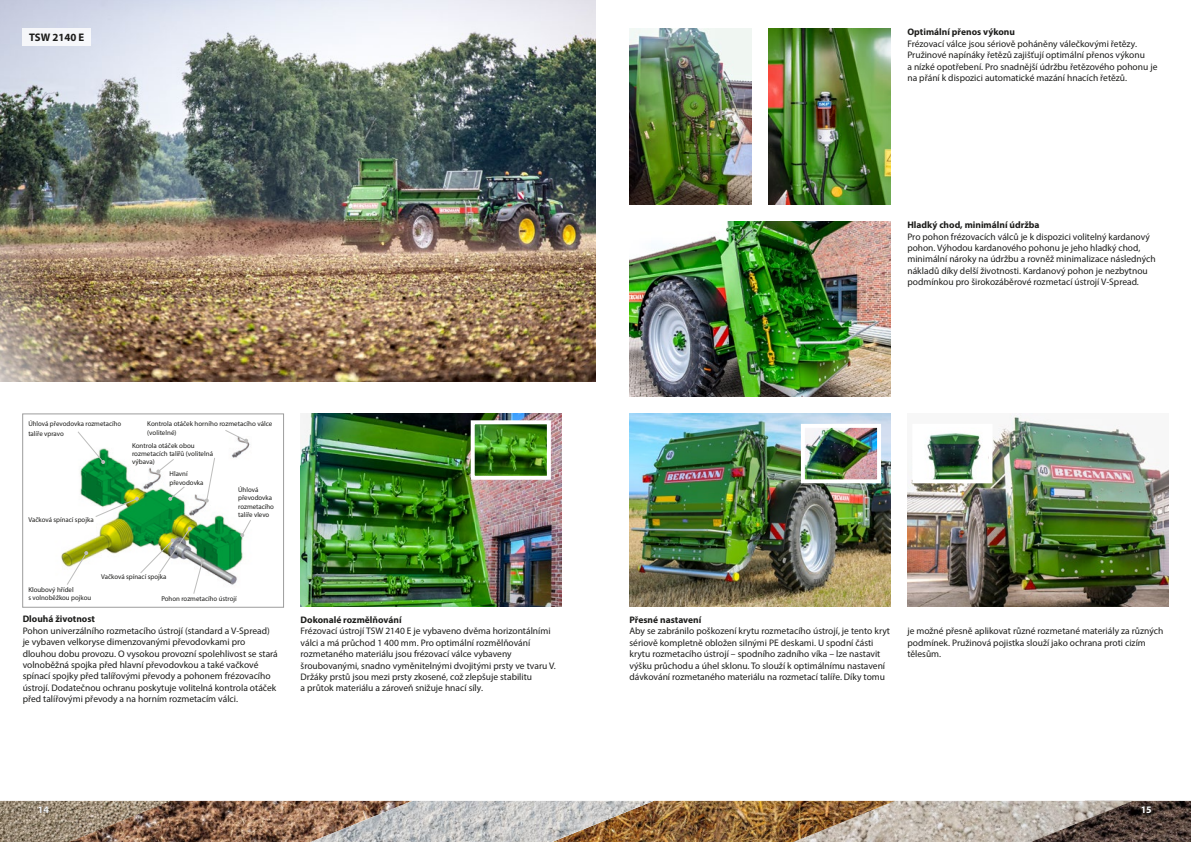
<style>
.page{position:relative;width:1191px;height:842px;background:#fff}
.page>*{position:absolute;margin:0;border:0;box-sizing:border-box;transform-origin:0 0}
.t1{font:700 11px "Myriad Pro";color:#1d1d1b}
.t2{font:700 10px "Myriad Pro";color:#fff}
.t3{font:9.5px/11.4px "Myriad Pro";color:#1d1d1b}
.t4{font:700 9.5px "Myriad Pro";color:#1d1d1b}
.t5{font:7px/8.4px "Myriad Pro";color:#1d1d1b}
</style>
<div class="page">
<img style="left:1133px;top:801px;width:58px;height:41px">
<img style="left:895px;top:801px;width:238px;height:41px">
<img style="left:653px;top:801px;width:242px;height:41px">
<img style="left:412px;top:801px;width:241px;height:41px">
<img style="left:171px;top:801px;width:241px;height:41px">
<img style="left:0;top:801px;width:171px;height:41px">
<svg style="left:39px;top:806px;width:10px;height:7px"></svg>
<svg style="left:1139px;top:803px;width:15px;height:13px"></svg>
<img style="left:629px;top:28px;width:122px;height:176px">
<img style="left:768px;top:28px;width:122px;height:176px">
<img style="left:629px;top:221px;width:261px;height:176px">
<img style="left:629px;top:414px;width:261px;height:193px">
<img style="left:907px;top:414px;width:261px;height:193px">
<img style="left:61px;top:442px;width:189px;height:143px">
<div style="left:22px;top:413px;width:262px;height:195px;border:1px solid #9d9d9d"></div>
<img style="left:300px;top:414px;width:261px;height:193px">
<img style="left:0;top:0;width:595px;height:381px">
<img style="left:476px;top:425px;width:70px;height:50px">
<div style="left:471px;top:420px;width:80px;height:60px;border:4px solid #fff"></div>
<img style="left:806px;top:429px;width:70px;height:49px">
<div style="left:801px;top:424px;width:80px;height:59px;border:4px solid #fff"></div>
<img style="left:917px;top:429px;width:70px;height:49px">
<div style="left:23px;top:28px;width:68px;height:17px;background:#f6f7fa"></div>
<svg style="left:77px;top:431px;width:28px;height:33px"></svg>
<svg style="left:224px;top:430px;width:24px;height:13px"></svg>
<svg style="left:168px;top:485px;width:18px;height:16px"></svg>
<svg style="left:240px;top:519px;width:11px;height:18px"></svg>
<svg style="left:205px;top:457px;width:11px;height:46px"></svg>
<svg style="left:156px;top:458px;width:19px;height:15px"></svg>
<svg style="left:139px;top:527px;width:66px;height:67px"></svg>
<svg style="left:66px;top:551px;width:22px;height:34px"></svg>
<svg style="left:94px;top:497px;width:45px;height:21px"></svg>
<p class="t1" style="left:29px;top:30px;width:57px">TSW 2140 E</p>
<p class="t5" style="left:28px;top:419px;width:94px;line-height:10px">Úhlová převodovka rozmetacího talíře vpravo</p>
<p class="t5" style="left:29px;top:515px;width:67px">Vačková spínací spojka</p>
<p class="t5" style="left:147px;top:420px;width:127px">Kontrola otáček horního rozmetacího válce (volitelné)</p>
<p class="t5" style="left:132px;top:441px;width:83px">Kontrola otáček obou rozmetacích talířů (volitelná výbava)</p>
<p class="t5" style="left:170px;top:469px;width:36px">Hlavní převodovka</p>
<p class="t5" style="left:238px;top:485px;width:37px">Úhlová převodovka rozmetacího talíře vlevo</p>
<p class="t5" style="left:28px;top:585px;width:64px">Kloubový hřídel<br>s volnoběžkou pojkou</p>
<p class="t5" style="left:101px;top:573px;width:67px">Vačková spínací spojka</p>
<p class="t5" style="left:161px;top:594px;width:77px">Pohon rozmetacího ústrojí</p>
<p class="t4" style="left:23px;top:613px;width:74px">Dlouhá životnost</p>
<p class="t3" style="left:23px;top:625px;width:257px">Pohon univerzálního rozmetacího ústrojí (standard a V-Spread) je vybaven velkoryse dimenzovanými převodovkami pro dlouhou dobu provozu. O vysokou provozní spolehlivost se stará volnoběžná spojka před hlavní převodovkou a také vačkové spínací spojky před talířovými převody a pohonem frézovacího ústrojí. Dodatečnou ochranu poskytuje volitelná kontrola otáček před talířovými převody a na horním rozmetacím válci.</p>
<p class="t4" style="left:300px;top:613px;width:103px">Dokonalé rozmělňování</p>
<p class="t3" style="left:300px;top:625px;width:257px">Frézovací ústrojí TSW 2140 E je vybaveno dvěma horizontálními válci a má průchod 1 400 mm. Pro optimální rozmělňování rozmetaného materiálu jsou frézovací válce vybaveny šroubovanými, snadno vyměnitelnými dvojitými prsty ve tvaru V.<br>Držáky prstů jsou mezi prsty zkosené, což zlepšuje stabilitu<br>a průtok materiálu a zároveň snižuje hnací síly.</p>
<p class="t4" style="left:907px;top:26px;width:109px">Optimální přenos výkonu</p>
<p class="t3" style="left:907px;top:38px;width:251px">Frézovací válce jsou sériově poháněny válečkovými řetězy.<br>Pružinové napínáky řetězů zajišťují optimální přenos výkonu<br>a nízké opotřebení. Pro snadnější údržbu řetězového pohonu je na přání k dispozici automatické mazání hnacích řetězů.</p>
<p class="t4" style="left:907px;top:219px;width:134px">Hladký chod, minimální údržba</p>
<p class="t3" style="left:907px;top:231px;width:250px">Pro pohon frézovacích válců je k dispozici volitelný kardanový pohon. Výhodou kardanového pohonu je jeho hladký chod, minimální nároky na údržbu a rovněž minimalizace následných nákladů díky delší životnosti. Kardanový pohon je nezbytnou podmínkou pro širokozáběrové rozmetací ústrojí V-Spread.</p>
<p class="t4" style="left:629px;top:613px;width:73px">Přesné nastavení</p>
<p class="t3" style="left:629px;top:625px;width:262px">Aby se zabránilo poškození krytu rozmetacího ústrojí, je tento kryt sériově kompletně obložen silnými PE deskami. U spodní části krytu rozmetacího ústrojí – spodního zadního víka – lze nastavit výšku průchodu a úhel sklonu. To slouží k optimálnímu nastavení dávkování rozmetaného materiálu na rozmetací talíře. Díky tomu</p>
<p class="t3" style="left:907px;top:625px;width:257px">je možné přesně aplikovat různé rozmetané materiály za různých podmínek. Pružinová pojistka slouží jako ochrana proti cizím tělesům.</p>
<p class="t2" style="left:38px;top:803px;width:13px">14</p>
<p class="t2" style="left:1140px;top:803px;width:13px">15</p>
</div>
